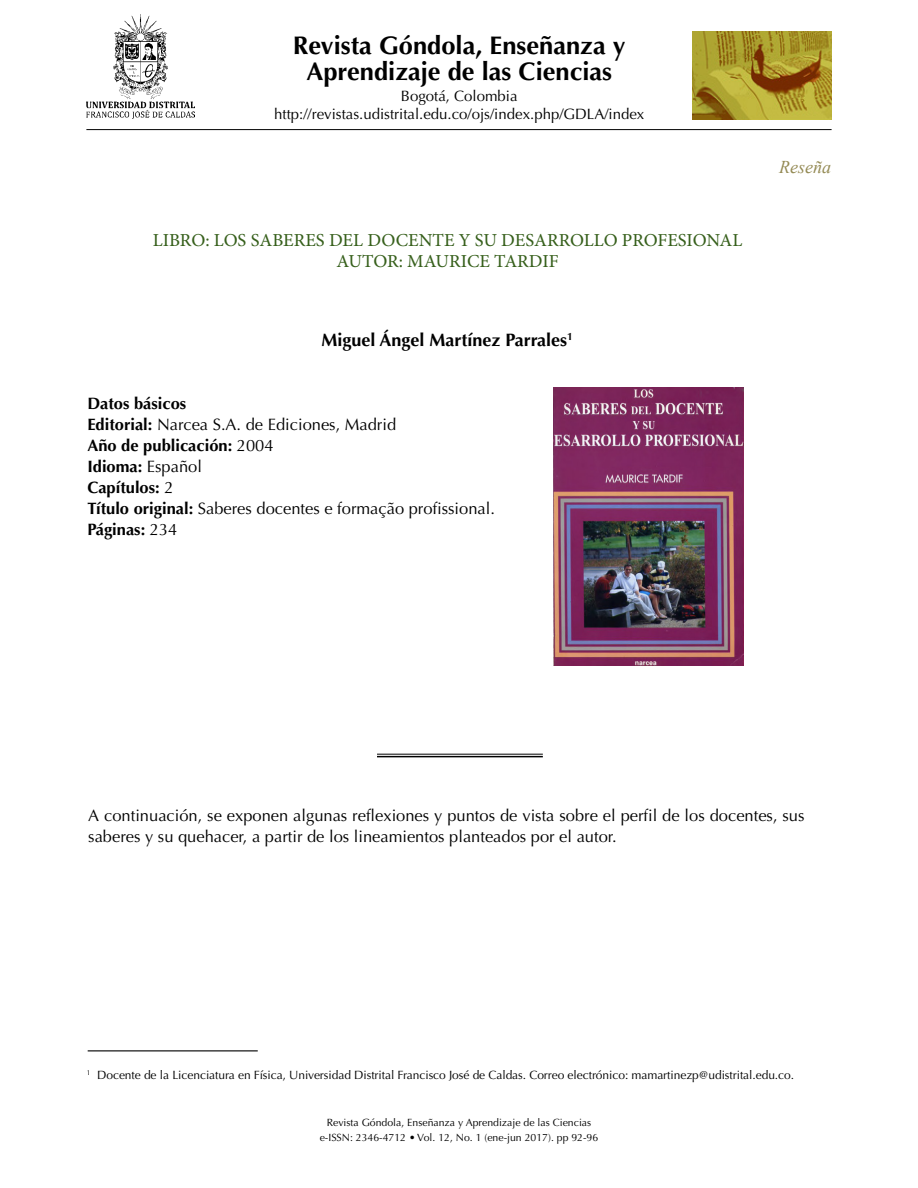
<style>
.page{position:relative;width:918px;height:1188px;background:#fff}
.page>*{position:absolute;margin:0;border:0;box-sizing:border-box;transform-origin:0 0}
.t1{font:700 25.5px/25.5px "Optima LT Std";color:#000;text-align:center}
.t2{font:18px/21.6px "Adobe Hebrew";color:#37601c;text-align:center}
.t3{font:700 18px "Optima LT Std";color:#000}
.t4{font:italic 18px "Times New Roman";color:#948a54}
.t5{font:16.5px/21px "Optima LT Std";color:#000}
.t6{font:15px/18px "Optima LT Std";color:#000;text-align:center}
.t7{font:12px "Optima LT Std";letter-spacing:-.005em;color:#000}
.t8{font:10.5px/15px "Optima LT Std";color:#000;text-align:center}
.s1{font-weight:700}
</style>
<div class="page">
<hr style="left:86px;top:129px;width:746px;height:1px;background:#000">
<img style="left:86px;top:15px;width:108px;height:104px">
<img style="left:693px;top:31px;width:139px;height:88px">
<hr style="left:88px;top:1050px;width:170px;height:1px;background:#000">
<hr style="left:377px;top:754px;width:166px;height:1px;background:#000">
<hr style="left:377px;top:756px;width:166px;height:1px;background:#000">
<img style="left:553px;top:388px;width:191px;height:277px">
<h1 class="t1" style="left:293px;top:33px;width:334px">Revista Góndola, Enseñanza y<br>Aprendizaje de las Ciencias</h1>
<p class="t6" style="left:274px;top:87px;width:372px">Bogotá, Colombia http://revistas.udistrital.edu.co/ojs/index.php/GDLA/index</p>
<p class="t2" style="left:153px;top:229px;width:591px">LIBRO: LOS SABERES DEL DOCENTE Y SU DESARROLLO PROFESIONAL<br>AUTOR: MAURICE TARDIF</p>
<p class="t3" style="left:322px;top:329px;width:253px">Miguel Ángel Martínez Parrales<sup>1</sup></p>
<p class="t5" style="left:87px;top:393px;width:409px"><span class="s1">Datos básicos<br>Editorial:</span> Narcea S.A. de Ediciones, Madrid<br><span class="s1">Año de publicación:</span> 2004<br><span class="s1">Idioma:</span> Español<br><span class="s1">Capítulos:</span> 2<br><span class="s1">Título original:</span> Saberes docentes e formação profissional.<br><span class="s1">Páginas:</span> 234</p>
<p class="t4" style="left:779px;top:155px;width:53px">Reseña</p>
<p class="t5" style="left:88px;top:805px;width:718px;line-height:21.6px">A continuación, se exponen algunas reflexiones y puntos de vista sobre el perfil de los docentes, sus saberes y su quehacer, a partir de los lineamientos planteados por el autor.</p>
<p class="t7" style="left:87px;top:1068px;width:709px"><sup>1</sup> Docente de la Licenciatura en Física, Universidad Distrital Francisco José de Caldas. Correo electrónico: mamartinezp@udistrital.edu.co.</p>
<p class="t8" style="left:320px;top:1115px;width:280px">Revista Góndola, Enseñanza y Aprendizaje de las Ciencias e-ISSN: 2346-4712 • Vol. 12, No. 1 (ene-jun 2017). pp 92-96</p>
</div>
